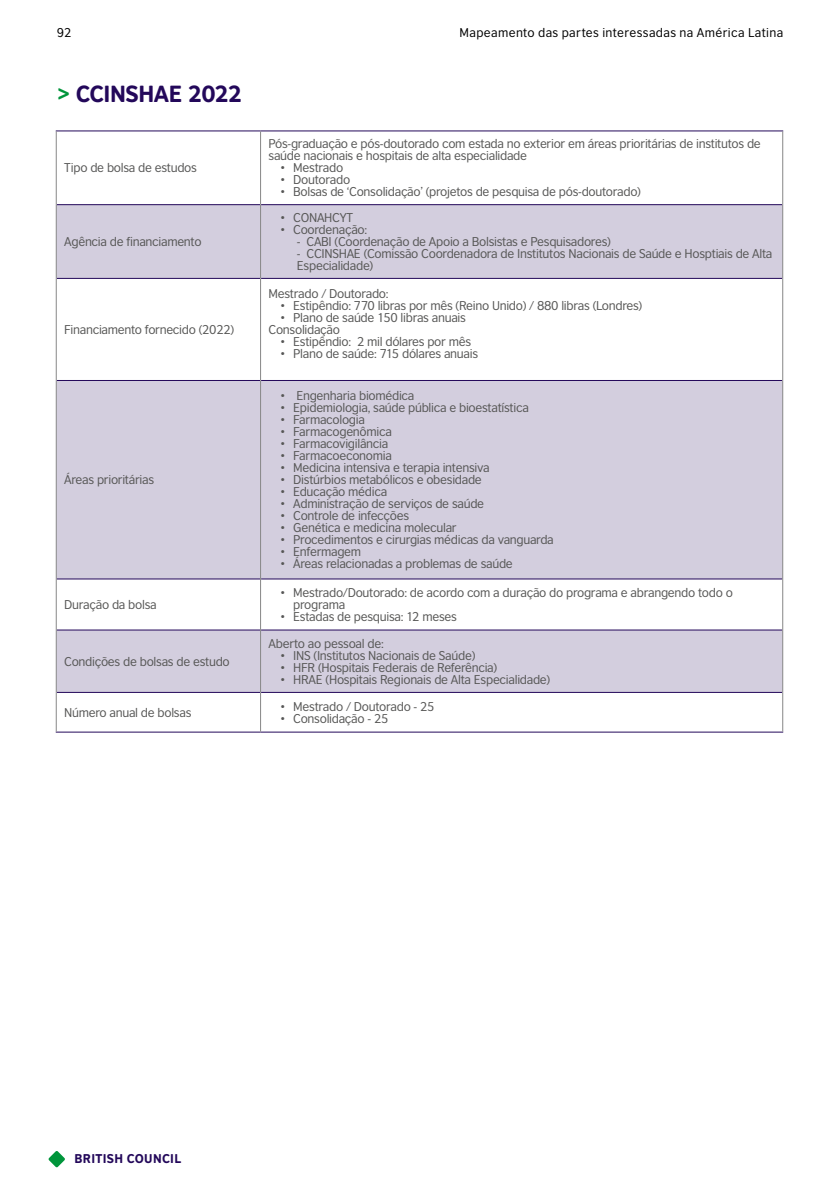
<style>
.page{position:relative;width:840px;height:1191px;background:#fff}
.page>*{position:absolute;margin:0;border:0;box-sizing:border-box;transform-origin:0 0}
.t1{font:22px "British Council Sans Headline";letter-spacing:-.025em;color:#23085a}
.t2{font:12px/12px "British Council Sans";letter-spacing:-.025em;color:#575756}
.t3{font:12px "British Council Sans";letter-spacing:.03em;color:#000}
.t4{font:12px "British Council Sans Headline";letter-spacing:.03em;color:#23085a}
.s1{color:#00953b}
</style>
<div class="page">
<svg style="left:48px;top:1151px;width:17px;height:16px"></svg>
<svg style="left:57px;top:205px;width:724px;height:487px;fill:#d3cede"></svg>
<hr style="left:56px;top:130px;width:204px;height:1px;background:#23085a">
<hr style="left:260px;top:130px;width:522px;height:1px;background:#23085a">
<hr style="left:57px;top:204px;width:203px;height:1px;background:#23085a">
<hr style="left:261px;top:204px;width:520px;height:1px;background:#23085a">
<hr style="left:57px;top:278px;width:203px;height:1px;background:#23085a">
<hr style="left:261px;top:278px;width:520px;height:1px;background:#23085a">
<hr style="left:57px;top:380px;width:203px;height:1px;background:#23085a">
<hr style="left:261px;top:380px;width:520px;height:1px;background:#23085a">
<hr style="left:57px;top:578px;width:203px;height:1px;background:#23085a">
<hr style="left:261px;top:578px;width:520px;height:1px;background:#23085a">
<hr style="left:57px;top:629px;width:203px;height:1px;background:#23085a">
<hr style="left:261px;top:629px;width:520px;height:1px;background:#23085a">
<hr style="left:57px;top:692px;width:203px;height:1px;background:#23085a">
<hr style="left:261px;top:692px;width:520px;height:1px;background:#23085a">
<hr style="left:56px;top:731px;width:204px;height:1px;background:#23085a">
<hr style="left:260px;top:731px;width:522px;height:1px;background:#23085a">
<hr style="left:56px;top:131px;width:1px;height:74px;background:#878787">
<hr style="left:260px;top:131px;width:1px;height:74px;background:#878787">
<hr style="left:781px;top:131px;width:1px;height:74px;background:#878787">
<hr style="left:56px;top:205px;width:1px;height:73px;background:#878787">
<hr style="left:260px;top:205px;width:1px;height:73px;background:#878787">
<hr style="left:781px;top:205px;width:1px;height:73px;background:#878787">
<hr style="left:56px;top:278px;width:1px;height:102px;background:#878787">
<hr style="left:260px;top:278px;width:1px;height:102px;background:#878787">
<hr style="left:781px;top:278px;width:1px;height:102px;background:#878787">
<hr style="left:56px;top:380px;width:1px;height:199px;background:#878787">
<hr style="left:260px;top:380px;width:1px;height:199px;background:#878787">
<hr style="left:781px;top:380px;width:1px;height:199px;background:#878787">
<hr style="left:56px;top:579px;width:1px;height:51px;background:#878787">
<hr style="left:260px;top:579px;width:1px;height:51px;background:#878787">
<hr style="left:781px;top:579px;width:1px;height:51px;background:#878787">
<hr style="left:56px;top:630px;width:1px;height:62px;background:#878787">
<hr style="left:260px;top:630px;width:1px;height:62px;background:#878787">
<hr style="left:781px;top:630px;width:1px;height:62px;background:#878787">
<hr style="left:56px;top:692px;width:1px;height:39px;background:#878787">
<hr style="left:260px;top:692px;width:1px;height:39px;background:#878787">
<hr style="left:781px;top:692px;width:1px;height:39px;background:#878787">
<p class="t3" style="left:57px;top:23px;width:16px">92</p>
<p class="t3" style="left:459px;top:23px;width:325px">Mapeamento das partes interessadas na América Latina</p>
<h1 class="t1" style="left:57px;top:77px;width:186px"><span class="s1">&gt;</span> CCINSHAE 2022</h1>
<p class="t2" style="left:64px;top:161px;width:134px">Tipo de bolsa de estudos</p>
<p class="t2" style="left:64px;top:234px;width:139px">Agência de financiamento</p>
<p class="t2" style="left:64px;top:322px;width:171px">Financiamento fornecido (2022)</p>
<p class="t2" style="left:64px;top:473px;width:91px">Áreas prioritárias</p>
<p class="t2" style="left:64px;top:597px;width:94px">Duração da bolsa</p>
<p class="t2" style="left:64px;top:654px;width:167px">Condições de bolsas de estudo</p>
<p class="t2" style="left:64px;top:705px;width:129px">Número anual de bolsas</p>
<p class="t2" style="left:268px;top:137px;width:493px">Pós-graduação e pós-doutorado com estada no exterior em áreas prioritárias de institutos de saúde nacionais e hospitais de alta especialidade</p>
<p class="t2" style="left:280px;top:161px;width:65px">• Mestrado</p>
<p class="t2" style="left:280px;top:173px;width:72px">• Doutorado</p>
<p class="t2" style="left:280px;top:185px;width:362px">• Bolsas de ‘Consolidação’ (projetos de pesquisa de pós-doutorado)</p>
<p class="t2" style="left:280px;top:210px;width:75px">• CONAHCYT</p>
<p class="t2" style="left:280px;top:222px;width:89px">• Coordenação:</p>
<p class="t2" style="left:297px;top:234px;width:315px">- CABI (Coordenação de Apoio a Bolsistas e Pesquisadores)</p>
<p class="t2" style="left:297px;top:246px;width:476px">- CCINSHAE (Comissão Coordenadora de Institutos Nacionais de Saúde e Hosptiais de Alta<br>Especialidade)</p>
<p class="t2" style="left:268px;top:286px;width:121px">Mestrado / Doutorado:</p>
<p class="t2" style="left:280px;top:298px;width:364px">• Estipêndio: 770 libras por mês (Reino Unido) / 880 libras (Londres)</p>
<p class="t2" style="left:268px;top:310px;width:199px;text-indent:11px">• Plano de saúde 150 libras anuais<br>Consolidação</p>
<p class="t2" style="left:280px;top:334px;width:193px">• Estipêndio: 2 mil dólares por mês</p>
<p class="t2" style="left:280px;top:346px;width:199px">• Plano de saúde: 715 dólares anuais</p>
<p class="t2" style="left:280px;top:389px;width:136px">• Engenharia biomédica</p>
<p class="t2" style="left:280px;top:401px;width:250px">• Epidemiologia, saúde pública e bioestatística</p>
<p class="t2" style="left:280px;top:413px;width:86px">• Farmacologia</p>
<p class="t2" style="left:280px;top:425px;width:113px">• Farmacogenômica</p>
<p class="t2" style="left:280px;top:437px;width:110px">• Farmacovigilância</p>
<p class="t2" style="left:280px;top:449px;width:113px">• Farmacoeconomia</p>
<p class="t2" style="left:280px;top:461px;width:211px">• Medicina intensiva e terapia intensiva</p>
<p class="t2" style="left:280px;top:473px;width:203px">• Distúrbios metabólicos e obesidade</p>
<p class="t2" style="left:280px;top:485px;width:109px">• Educação médica</p>
<p class="t2" style="left:280px;top:497px;width:206px">• Administração de serviços de saúde</p>
<p class="t2" style="left:280px;top:509px;width:131px">• Controle de infecções</p>
<p class="t2" style="left:280px;top:521px;width:178px">• Genética e medicina molecular</p>
<p class="t2" style="left:280px;top:533px;width:275px">• Procedimentos e cirurgias médicas da vanguarda</p>
<p class="t2" style="left:280px;top:545px;width:83px">• Enfermagem</p>
<p class="t2" style="left:280px;top:557px;width:234px">• Áreas relacionadas a problemas de saúde</p>
<p class="t2" style="left:293px;top:585px;width:441px;text-indent:-13px">• Mestrado/Doutorado: de acordo com a duração do programa e abrangendo todo o programa</p>
<p class="t2" style="left:280px;top:609px;width:178px">• Estadas de pesquisa: 12 meses</p>
<p class="t2" style="left:268px;top:636px;width:117px">Aberto ao pessoal de:</p>
<p class="t2" style="left:280px;top:648px;width:197px">• INS (Institutos Nacionais de Saúde)</p>
<p class="t2" style="left:280px;top:660px;width:219px">• HFR (Hospitais Federais de Referência)</p>
<p class="t2" style="left:280px;top:672px;width:272px">• HRAE (Hospitais Regionais de Alta Especialidade)</p>
<p class="t2" style="left:280px;top:699px;width:156px">• Mestrado / Doutorado - 25</p>
<p class="t2" style="left:280px;top:711px;width:110px">• Consolidação - 25</p>
<p class="t4" style="left:74px;top:1149px;width:108px">BRITISH COUNCIL</p>
</div>
